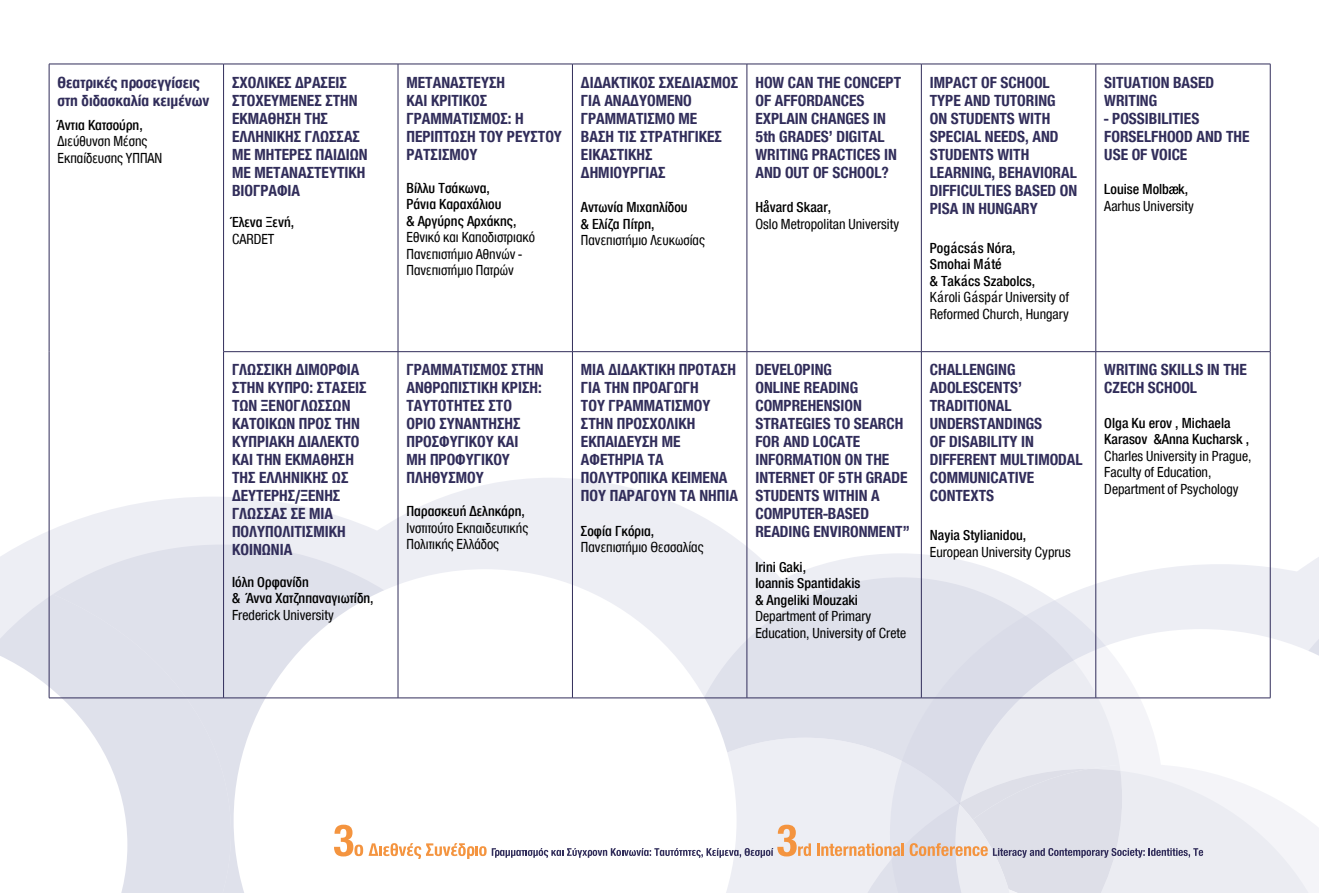
<style>
.page{position:relative;width:1319px;height:893px;background:#fff}
.page>*{position:absolute;margin:0;border:0;box-sizing:border-box;transform-origin:0 0}
.t1{font:700 16.5px/18px "CF Helvetica Cond";color:#312d5a}
.t2{font:15px/16.5px "CF Helvetica Cond";color:#000}
.t3{font:500 15px/16.5px "CF Helvetica Cond";color:#000}
</style>
<div class="page">
<svg style="left:398px;top:478px;width:356px;height:91px;fill:#edeef4"></svg>
<svg style="left:0;top:497px;width:587px;height:72px;fill:#edeef4"></svg>
<div style="left:0;top:564px;width:53px;height:30px;background:#edeef4"></div>
<svg style="left:636px;top:553px;width:461px;height:24px;fill:#edeef4"></svg>
<svg style="left:736px;top:577px;width:153px;height:17px;background:#e8e9f1"></svg>
<svg style="left:53px;top:545px;width:462px;height:49px;background:#e5e7ef"></svg>
<svg style="left:233px;top:569px;width:503px;height:25px"></svg>
<svg style="left:889px;top:564px;width:429px;height:30px;fill:#edeef4"></svg>
<svg style="left:0;top:594px;width:1318px;height:299px"></svg>
<hr style="left:49px;top:64px;width:174px;height:1px;background:#312d5a">
<hr style="left:49px;top:64px;width:1px;height:288px;background:#312d5a">
<hr style="left:223px;top:64px;width:175px;height:1px;background:#312d5a">
<hr style="left:223px;top:64px;width:1px;height:287px;background:#312d5a">
<hr style="left:398px;top:64px;width:174px;height:1px;background:#312d5a">
<hr style="left:397px;top:64px;width:1px;height:287px;background:#312d5a">
<hr style="left:572px;top:64px;width:174px;height:1px;background:#312d5a">
<hr style="left:572px;top:64px;width:1px;height:287px;background:#312d5a">
<hr style="left:746px;top:64px;width:175px;height:1px;background:#312d5a">
<hr style="left:746px;top:64px;width:1px;height:287px;background:#312d5a">
<hr style="left:921px;top:64px;width:174px;height:1px;background:#312d5a">
<hr style="left:920px;top:64px;width:1px;height:287px;background:#312d5a">
<hr style="left:1095px;top:64px;width:175px;height:1px;background:#312d5a">
<hr style="left:1095px;top:64px;width:1px;height:287px;background:#312d5a">
<hr style="left:1269px;top:64px;width:1px;height:287px;background:#312d5a">
<hr style="left:49px;top:352px;width:1px;height:346px;background:#312d5a">
<hr style="left:223px;top:351px;width:175px;height:1px;background:#312d5a">
<hr style="left:223px;top:352px;width:1px;height:346px;background:#312d5a">
<hr style="left:398px;top:351px;width:174px;height:1px;background:#312d5a">
<hr style="left:397px;top:352px;width:1px;height:346px;background:#312d5a">
<hr style="left:572px;top:351px;width:174px;height:1px;background:#312d5a">
<hr style="left:572px;top:352px;width:1px;height:346px;background:#312d5a">
<hr style="left:746px;top:351px;width:175px;height:1px;background:#312d5a">
<hr style="left:746px;top:352px;width:1px;height:346px;background:#312d5a">
<hr style="left:921px;top:351px;width:174px;height:1px;background:#312d5a">
<hr style="left:920px;top:352px;width:1px;height:346px;background:#312d5a">
<hr style="left:1095px;top:351px;width:175px;height:1px;background:#312d5a">
<hr style="left:1095px;top:352px;width:1px;height:346px;background:#312d5a">
<hr style="left:1269px;top:352px;width:1px;height:346px;background:#312d5a">
<hr style="left:49px;top:698px;width:174px;height:1px;background:#312d5a">
<hr style="left:223px;top:698px;width:175px;height:1px;background:#312d5a">
<hr style="left:398px;top:698px;width:174px;height:1px;background:#312d5a">
<hr style="left:572px;top:698px;width:174px;height:1px;background:#312d5a">
<hr style="left:746px;top:698px;width:175px;height:1px;background:#312d5a">
<hr style="left:921px;top:698px;width:174px;height:1px;background:#312d5a">
<hr style="left:1095px;top:698px;width:175px;height:1px;background:#312d5a">
<svg style="left:764px;top:200px;width:4px;height:4px"></svg>
<svg style="left:1169px;top:186px;width:8px;height:8px"></svg>
<p class="t1" style="left:58px;top:73px;width:153px">Θεατρικές προσεγγίσεις στη διδασκαλία κειμένων</p>
<p class="t3" style="left:58px;top:116px;width:87px">Άντια Κατσούρη,</p>
<p class="t2" style="left:58px;top:133px;width:106px">Διεύθυνση Μέσης<br>Εκπαίδευσης ΥΠΠAN</p>
<p class="t1" style="left:232px;top:73px;width:137px">ΣΧΟΛΙΚΕΣ ΔΡΑΣΕΙΣ<br>ΣΤΟΧΕΥΜΕΝΕΣ ΣΤΗΝ<br>ΕΚΜΑΘΗΣΗ ΤΗΣ<br>ΕΛΛΗΝΙΚΗΣ ΓΛΩΣΣΑΣ<br>ΜΕ ΜΗΤΕΡΕΣ ΠΑΙΔΙΩΝ<br>ΜΕ ΜΕΤΑΝΑΣΤΕΥΤΙΚΗ<br>ΒΙΟΓΡΑΦΙΑ</p>
<p class="t3" style="left:232px;top:214px;width:64px">Έλενα Ξενή,</p>
<p class="t2" style="left:232px;top:230px;width:44px">CARDET</p>
<p class="t1" style="left:232px;top:361px;width:136px">ΓΛΩΣΣΙΚΗ ΔΙΜΟΡΦΙΑ<br>ΣΤΗΝ ΚΥΠΡΟ: ΣΤΑΣΕΙΣ<br>ΤΩΝ ΞΕΝΟΓΛΩΣΣΩΝ<br>ΚΑΤΟΙΚΩΝ ΠΡΟΣ ΤΗΝ<br>ΚΥΠΡΙΑΚΗ ΔΙΑΛΕΚΤΟ<br>ΚΑΙ ΤΗΝ ΕΚΜΑΘΗΣΗ<br>ΤΗΣ ΕΛΛΗΝΙΚΗΣ ΩΣ<br>ΔΕΥΤΕΡΗΣ/ΞΕΝΗΣ<br>ΓΛΩΣΣΑΣ ΣΕ ΜΙΑ<br>ΠΟΛΥΠΟΛΙΤΙΣΜΙΚΗ<br>ΚΟΙΝΩΝΙΑ</p>
<p class="t3" style="left:232px;top:574px;width:143px">Ιόλη Ορφανίδη<br>&amp; Άννα Χατζηπαναγιωτίδη,</p>
<p class="t2" style="left:232px;top:607px;width:103px">Frederick University</p>
<p class="t1" style="left:406px;top:73px;width:157px">ΜΕΤΑΝΑΣΤΕΥΣΗ<br>ΚΑΙ ΚΡΙΤΙΚΟΣ<br>ΓΡΑΜΜΑΤΙΣΜΟΣ: Η<br>ΠΕΡΙΠΤΩΣΗ ΤΟΥ ΡΕΥΣΤΟΥ<br>ΡΑΤΣΙΣΜΟΥ</p>
<p class="t3" style="left:406px;top:179px;width:111px">Βίλλυ Τσάκωνα,<br>Ράνια Καραχάλιου<br>&amp; Αργύρης Αρχάκης,</p>
<p class="t2" style="left:406px;top:229px;width:130px">Εθνικό και Καποδιστριακό<br>Πανεπιστήμιο Αθηνών -<br>Πανεπιστήμιο Πατρών</p>
<p class="t1" style="left:581px;top:73px;width:159px">ΔΙΔΑΚΤΙΚΟΣ ΣΧΕΔΙΑΣΜΟΣ<br>ΓΙΑ ΑΝΑΔΥΟΜΕΝΟ<br>ΓΡΑΜΜΑΤΙΣΜΟ ΜΕ<br>ΒΑΣΗ ΤΙΣ ΣΤΡΑΤΗΓΙΚΕΣ<br>ΕΙΚΑΣΤΙΚΗΣ<br>ΔΗΜΙΟΥΡΓΙΑΣ</p>
<p class="t3" style="left:581px;top:199px;width:108px">Αντωνία Μιχαηλίδου &amp; Ελίζα Πίτρη,</p>
<p class="t2" style="left:581px;top:232px;width:125px">Πανεπιστήμιο Λευκωσίας</p>
<p class="t1" style="left:755px;top:73px;width:147px">HOW CAN THE CONCEPT<br>OF AFFORDANCES<br>EXPLAIN CHANGES IN<br>5th GRADES’ DIGITAL<br>WRITING PRACTICES IN<br>AND OUT OF SCHOOL?</p>
<p class="t3" style="left:755px;top:199px;width:77px">Havard Skaar,</p>
<p class="t2" style="left:755px;top:215px;width:145px">Oslo Metropolitan University</p>
<p class="t1" style="left:406px;top:361px;width:139px">ΓΡΑΜΜΑΤΙΣΜΟΣ ΣΤΗΝ<br>ΑΝΘΡΩΠΙΣΤΙΚΗ ΚΡΙΣΗ:<br>ΤΑΥΤΟΤΗΤΕΣ ΣΤΟ<br>ΟΡΙΟ ΣΥΝΑΝΤΗΣΗΣ<br>ΠΡΟΣΦΥΓΙΚΟΥ ΚΑΙ<br>ΜΗ ΠΡΟΦΥΓΙΚΟΥ<br>ΠΛΗΘΥΣΜΟΥ</p>
<p class="t3" style="left:406px;top:503px;width:120px">Παρασκευή Δεληκάρη,</p>
<p class="t2" style="left:406px;top:520px;width:123px">Ινστιτούτο Εκπαιδευτικής<br>Πολιτικής Ελλάδος</p>
<p class="t1" style="left:581px;top:361px;width:158px">ΜΙΑ ΔΙΔΑΚΤΙΚΗ ΠΡΟΤΑΣΗ<br>ΓΙΑ ΤΗΝ ΠΡΟΑΓΩΓΗ<br>ΤΟΥ ΓΡΑΜΜΑΤΙΣΜΟΥ<br>ΣΤΗΝ ΠΡΟΣΧΟΛΙΚΗ<br>ΕΚΠΑΙΔΕΥΣΗ ΜΕ<br>ΑΦΕΤΗΡΙΑ ΤΑ<br>ΠΟΛΥΤΡΟΠΙΚΑ ΚΕΙΜΕΝΑ<br>ΠΟΥ ΠΑΡΑΓΟΥΝ ΤΑ ΝΗΠΙΑ</p>
<p class="t3" style="left:581px;top:523px;width:75px">Σοφία Γκόρια,</p>
<p class="t2" style="left:581px;top:539px;width:124px">Πανεπιστήμιο Θεσσαλίας</p>
<p class="t1" style="left:755px;top:361px;width:156px">DEVELOPING<br>ONLINE READING<br>COMPREHENSION<br>STRATEGIES TO SEARCH<br>FOR AND LOCATE<br>INFORMATION ON THE<br>INTERNET OF 5TH GRADE<br>STUDENTS WITHIN A<br>COMPUTER-BASED<br>READING ENVIRONMENT”</p>
<p class="t3" style="left:755px;top:559px;width:106px">Irini Gaki,<br>Ioannis Spantidakis &amp; Angeliki Mouzaki</p>
<p class="t2" style="left:755px;top:608px;width:152px">Department of Primary<br>Education, University of Crete</p>
<p class="t1" style="left:929px;top:73px;width:149px">IMPACT OF SCHOOL<br>TYPE AND TUTORING<br>ON STUDENTS WITH<br>SPECIAL NEEDS, AND<br>STUDENTS WITH<br>LEARNING, BEHAVIORAL<br>DIFFICULTIES BASED ON<br>PISA IN HUNGARY</p>
<p class="t3" style="left:929px;top:239px;width:107px">Pog΄acs΄as Nόra,<br>Smohai M΄até<br>&amp; Tak΄acs Szabolcs,</p>
<p class="t2" style="left:929px;top:289px;width:140px">K΄aroli G΄asp΄ar University of<br>Reformed Church, Hungary</p>
<p class="t1" style="left:929px;top:361px;width:154px">CHALLENGING<br>ADOLESCENTS’<br>TRADITIONAL<br>UNDERSTANDINGS<br>OF DISABILITY IN<br>DIFFERENT MULTIMODAL<br>COMMUNICATIVE<br>CONTEXTS</p>
<p class="t3" style="left:929px;top:527px;width:98px">Nayia Stylianidou,</p>
<p class="t2" style="left:929px;top:544px;width:142px">European University Cyprus</p>
<p class="t1" style="left:1104px;top:73px;width:111px">SITUATION BASED<br>WRITING</p>
<p class="t1" style="left:1104px;top:109px;width:147px">- POSSIBILITIES<br>FORSELFHOOD AND THE<br>USE OF VOICE</p>
<p class="t3" style="left:1104px;top:181px;width:85px">Louise Molb k,</p>
<p class="t2" style="left:1104px;top:197px;width:91px">Aarhus University</p>
<p class="t1" style="left:1104px;top:361px;width:144px">WRITING SKILLS IN THE<br>CZECH SCHOOL</p>
<p class="t3" style="left:1104px;top:415px;width:146px">Olga Kučerov , Michaela<br>Karasov &amp;Anna Kucharsk ,</p>
<p class="t2" style="left:1104px;top:448px;width:149px">Charles University in Prague,<br>Faculty of Education,<br>Department of Psychology</p>
</div>
